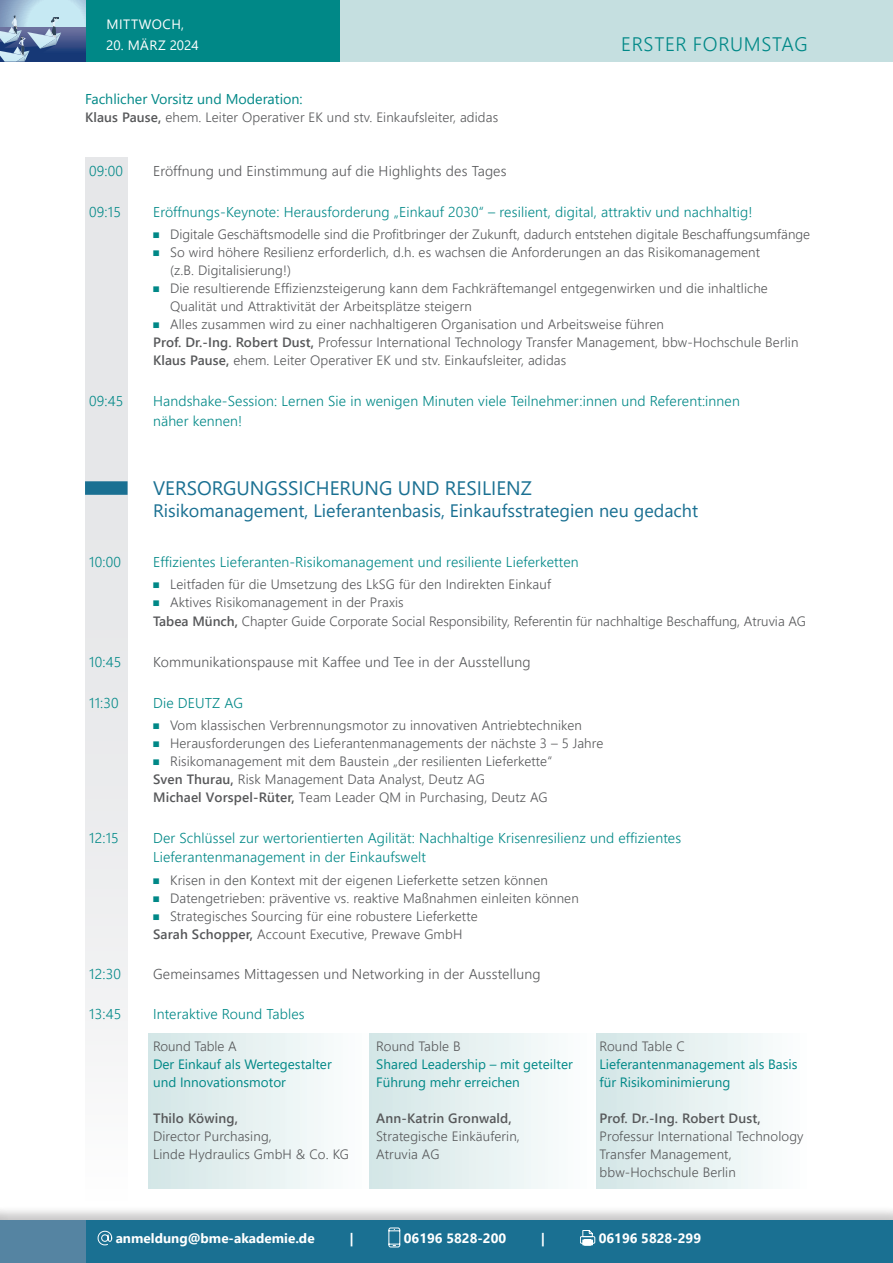
<style>
.page{position:relative;width:893px;height:1263px;background:#fff}
.page>*{position:absolute;margin:0;border:0;box-sizing:border-box;transform-origin:0 0}
.t1{font:19.5px "Segoe UI";color:#1a7092}
.t2{font:300 19.5px "Segoe UI";letter-spacing:.035em;color:#008887}
.t3{font:18px "Segoe UI";color:#1a7092}
.t4{font:300 14.25px/19.5px "Segoe UI";letter-spacing:.01em;color:#008887}
.t5{font:300 14.25px "Segoe UI";letter-spacing:.01em;color:#57585a}
.t6{font:14.25px "Segoe UI";color:#008887}
.t7{font:300 13.5px/18px "Segoe UI";letter-spacing:.01em;color:#57585a}
.t8{font:13.5px/18px "Segoe UI";color:#008887}
.t9{font:600 13.5px "Segoe UI";letter-spacing:.01em;color:#57585a}
.t10{font:700 13.5px "Segoe UI";color:#fff}
.t11{font:13.5px "Segoe UI";color:#fff}
.t12{font:13.5px "Segoe UI";letter-spacing:.035em;color:#fff}
.s1{font-weight:600}
.s2{font-family:"Universal Std Newswith Comm Pi";font-weight:400;font-size:11.25px;color:#008887}
</style>
<div class="page">
<div style="left:0;top:1205px;width:893px;height:58px;background:#231f20;opacity:.25"></div>
<div style="left:0;top:1220px;width:893px;height:43px;background:#1a7092"></div>
<div style="left:0;top:1205px;width:8px;height:58px;background:#231f20;opacity:.25"></div>
<div style="left:0;top:1220px;width:85px;height:43px;background:#5584a2"></div>
<div style="left:85px;top:157px;width:43px;height:1048px;background:linear-gradient(to bottom,#e1e2e4,#f6f7f7)"></div>
<div style="left:85px;top:481px;width:43px;height:14px;background:#1a7092"></div>
<div style="left:595px;top:1033px;width:213px;height:155px;background:linear-gradient(to right,#d3e6e6,#fdfefe)"></div>
<div style="left:149px;top:1033px;width:221px;height:155px;background:linear-gradient(to right,#d3e6e6,#fdfefe)"></div>
<div style="left:370px;top:1033px;width:225px;height:155px;background:linear-gradient(to right,#d3e6e6,#fdfefe)"></div>
<svg style="left:98px;top:1231px;width:14px;height:14px"></svg>
<svg style="left:389px;top:1227px;width:11px;height:20px"></svg>
<div style="left:580px;top:1236px;width:15px;height:7px;border:1px solid #fff"></div>
<svg style="left:582px;top:1230px;width:11px;height:15px"></svg>
<div style="left:85px;top:0;width:255px;height:62px;background:#008887"></div>
<div style="left:340px;top:0;width:553px;height:62px;background:#c5dfe0"></div>
<svg style="left:0;top:0;width:85px;height:27px;background:#b5d6e6"></svg>
<svg style="left:61px;top:27px;width:24px;height:35px"></svg>
<svg style="left:0;top:16px;width:61px;height:46px;background:#7c96b7"></svg>
<p class="t12" style="left:107px;top:11px;width:79px">MITTWOCH,</p>
<p class="t11" style="left:106px;top:32px;width:94px">20. MÄRZ 2024</p>
<h1 class="t2" style="left:621px;top:26px;width:188px">ERSTER FORUMSTAG</h1>
<p class="t6" style="left:85px;top:85px;width:219px">Fachlicher Vorsitz und Moderation:</p>
<p class="t7" style="left:85px;top:107px;width:415px"><span class="s1">Klaus Pause,</span> ehem. Leiter Operativer EK und stv. Einkaufsleiter, adidas</p>
<p class="t4" style="left:89px;top:160px;width:35px">09:00</p>
<p class="t5" style="left:153px;top:158px;width:355px">Eröffnung und Einstimmung auf die Highlights des Tages</p>
<p class="t4" style="left:89px;top:201px;width:33px">09:15</p>
<p class="t4" style="left:153px;top:201px;width:601px">Eröffnungs-Keynote: Herausforderung „Einkauf 2030“ – resilient, digital, attraktiv und nachhaltig!</p>
<p class="t7" style="left:153px;top:224px;width:658px"><span class="s2">◾</span> Digitale Geschäftsmodelle sind die Profitbringer der Zukunft, dadurch entstehen digitale Beschaffungsumfänge</p>
<p class="t7" style="left:153px;top:242px;width:609px"><span class="s2">◾</span> So wird höhere Resilienz erforderlich, d.h. es wachsen die Anforderungen an das Risikomanagement</p>
<p class="t7" style="left:170px;top:260px;width:122px">(z.B. Digitalisierung!)</p>
<p class="t7" style="left:153px;top:278px;width:616px"><span class="s2">◾</span> Die resultierende Effizienzsteigerung kann dem Fachkräftemangel entgegenwirken und die inhaltliche</p>
<p class="t7" style="left:170px;top:296px;width:303px">Qualität und Attraktivität der Arbeitsplätze steigern</p>
<p class="t7" style="left:153px;top:314px;width:512px"><span class="s2">◾</span> Alles zusammen wird zu einer nachhaltigeren Organisation und Arbeitsweise führen</p>
<p class="t7" style="left:153px;top:332px;width:647px"><span class="s1">Prof. Dr.-Ing. Robert Dust,</span> Professur International Technology Transfer Management, bbw-Hochschule Berlin</p>
<p class="t7" style="left:153px;top:350px;width:415px"><span class="s1">Klaus Pause,</span> ehem. Leiter Operativer EK und stv. Einkaufsleiter, adidas</p>
<p class="t4" style="left:89px;top:390px;width:36px">09:45</p>
<p class="t4" style="left:153px;top:390px;width:588px">Handshake-Session: Lernen Sie in wenigen Minuten viele Teilnehmer:innen und Referent:innen näher kennen!</p>
<h1 class="t1" style="left:153px;top:469px;width:380px">VERSORGUNGSSICHERUNG UND RESILIENZ</h1>
<h2 class="t3" style="left:153px;top:494px;width:547px">Risikomanagement, Lieferantenbasis, Einkaufsstrategien neu gedacht</h2>
<p class="t4" style="left:89px;top:550px;width:33px">10:00</p>
<p class="t4" style="left:153px;top:550px;width:427px">Effizientes Lieferanten-Risikomanagement und resiliente Lieferketten</p>
<p class="t7" style="left:153px;top:574px;width:399px"><span class="s2">◾</span> Leitfaden für die Umsetzung des LkSG für den Indirekten Einkauf <span class="s2">◾</span> Aktives Risikomanagement in der Praxis</p>
<p class="t7" style="left:153px;top:611px;width:654px"><span class="s1">Tabea Münch,</span> Chapter Guide Corporate Social Responsibility, Referentin für nachhaltige Beschaffung, Atruvia AG</p>
<p class="t4" style="left:89px;top:651px;width:33px">10:45</p>
<p class="t5" style="left:153px;top:649px;width:379px">Kommunikationspause mit Kaffee und Tee in der Ausstellung</p>
<p class="t4" style="left:89px;top:692px;width:31px">11:30</p>
<p class="t4" style="left:153px;top:692px;width:92px">Die DEUTZ AG</p>
<p class="t7" style="left:153px;top:715px;width:452px"><span class="s2">◾</span> Vom klassischen Verbrennungsmotor zu innovativen Antriebtechniken<br><span class="s2">◾</span> Herausforderungen des Lieferantenmanagements der nächste 3 – 5 Jahre <span class="s2">◾</span> Risikomanagement mit dem Baustein „der resilienten Lieferkette“<br><span class="s1">Sven Thurau,</span> Risk Management Data Analyst, Deutz AG<br><span class="s1">Michael Vorspel-Rüter,</span> Team Leader QM in Purchasing, Deutz AG</p>
<p class="t4" style="left:89px;top:827px;width:31px">12:15</p>
<p class="t4" style="left:153px;top:827px;width:530px">Der Schlüssel zur wertorientierten Agilität: Nachhaltige Krisenresilienz und effizientes<br>Lieferantenmanagement in der Einkaufswelt</p>
<p class="t7" style="left:153px;top:869px;width:427px"><span class="s2">◾</span> Krisen in den Kontext mit der eigenen Lieferkette setzen können<br><span class="s2">◾</span> Datengetrieben: präventive vs. reaktive Maßnahmen einleiten können <span class="s2">◾</span> Strategisches Sourcing für eine robustere Lieferkette<br><span class="s1">Sarah Schopper,</span> Account Executive, Prewave GmbH</p>
<p class="t4" style="left:89px;top:963px;width:33px">12:30</p>
<p class="t5" style="left:153px;top:961px;width:389px">Gemeinsames Mittagessen und Networking in der Ausstellung</p>
<p class="t4" style="left:89px;top:1002px;width:33px">13:45</p>
<p class="t4" style="left:153px;top:1002px;width:153px">Interaktive Round Tables</p>
<p class="t7" style="left:153px;top:1036px;width:85px">Round Table A</p>
<p class="t8" style="left:153px;top:1054px;width:180px">Der Einkauf als Wertegestalter und Innovationsmotor</p>
<p class="t9" style="left:153px;top:1106px;width:86px">Thilo Köwing,</p>
<p class="t7" style="left:153px;top:1126px;width:197px">Director Purchasing,<br>Linde Hydraulics GmbH &amp; Co. KG</p>
<p class="t7" style="left:376px;top:1036px;width:86px">Round Table B</p>
<p class="t8" style="left:376px;top:1054px;width:198px">Shared Leadership – mit geteilter<br>Führung mehr erreichen</p>
<p class="t9" style="left:376px;top:1106px;width:137px">Ann-Katrin Gronwald,</p>
<p class="t7" style="left:376px;top:1126px;width:145px">Strategische Einkäuferin,<br>Atruvia AG</p>
<p class="t7" style="left:600px;top:1036px;width:87px">Round Table C</p>
<p class="t8" style="left:600px;top:1054px;width:199px">Lieferantenmanagement als Basis für Risikominimierung</p>
<p class="t9" style="left:600px;top:1106px;width:163px">Prof. Dr.-Ing. Robert Dust,</p>
<p class="t7" style="left:600px;top:1126px;width:206px">Professur International Technology<br>Transfer Management, bbw-Hochschule Berlin</p>
<p class="t10" style="left:116px;top:1225px;width:200px">anmeldung@bme-akademie.de</p>
<p class="t10" style="left:349px;top:1225px;width:6px">|</p>
<p class="t10" style="left:404px;top:1225px;width:104px">06196 5828-200</p>
<p class="t10" style="left:541px;top:1225px;width:6px">|</p>
<p class="t10" style="left:599px;top:1225px;width:104px">06196 5828-299</p>
</div>
